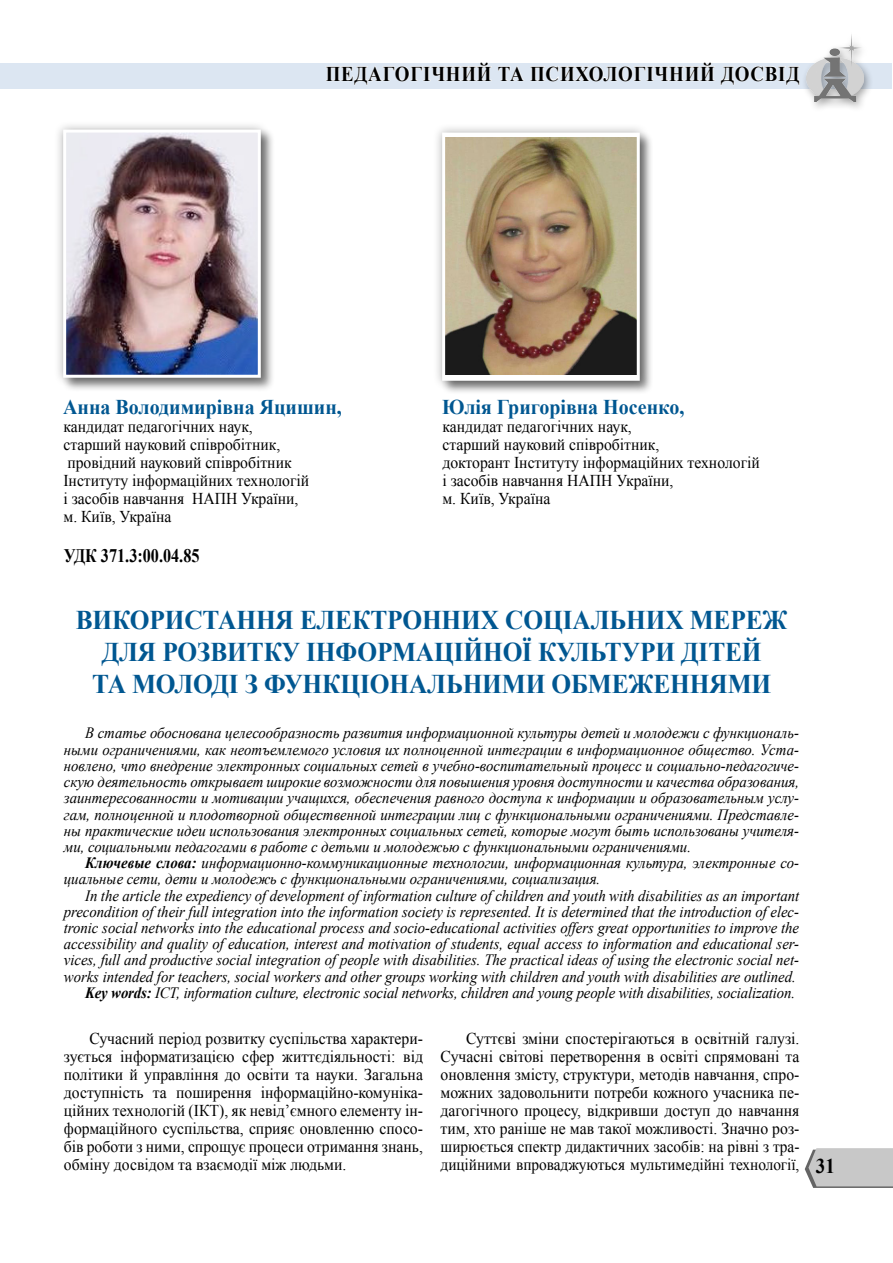
<style>
.page{position:relative;width:893px;height:1263px;background:#fff}
.page>*{position:absolute;margin:0;border:0;box-sizing:border-box;transform-origin:0 0}
.t1{font:700 27px/31.5px "Times New Roman";letter-spacing:-.005em;color:#005791;text-align:center;scale:.94 1}
.t2{font:700 21px "Times New Roman";color:#005791;scale:.95 1}
.t3{font:700 21px "Times New Roman";letter-spacing:.04em;color:#000;scale:.9 1}
.t4{font:700 19.05px "Times New Roman";color:#000;scale:.85 1}
.t5{font:16.5px/18px "Times New Roman";color:#000;text-align:justify;scale:.95 1}
.t6{font:italic 15.75px/16.2px "Times New Roman";letter-spacing:-.005em;color:#000;text-align:justify;scale:.94 1}
.s1{font-weight:700}
</style>
<div class="page">
<div style="left:0;top:63px;width:891px;height:26px;background:#dce6f2"></div>
<svg style="left:805px;top:1148px;width:88px;height:40px;background:#c3c3c3"></svg>
<div style="left:800px;top:31px;width:73px;height:82px;background:#000;opacity:.37"></div>
<img style="left:807px;top:32px;width:57px;height:69px">
<svg style="left:325px;top:63px;width:167px;height:22px"></svg>
<svg style="left:498px;top:66px;width:26px;height:15px"></svg>
<svg style="left:530px;top:63px;width:270px;height:22px"></svg>
<div style="left:61px;top:127px;width:214px;height:265px;background:#000;opacity:.5"></div>
<div style="left:54px;top:120px;width:217px;height:267px;background:#000;opacity:.3"></div>
<img style="left:67px;top:134px;width:190px;height:240px">
<div style="left:63px;top:130px;width:198px;height:248px;border:3px solid #fff"></div>
<div style="left:440px;top:130px;width:214px;height:265px;background:#000;opacity:.5"></div>
<div style="left:432px;top:123px;width:218px;height:267px;background:#000;opacity:.3"></div>
<img style="left:446px;top:137px;width:190px;height:238px">
<div style="left:442px;top:133px;width:198px;height:248px;border:3px solid #fff"></div>
<h2 class="t3" style="left:326px;top:59px;width:34px">Педагогічни</h2>
<h2 class="t3" style="left:477px;top:59px;width:77px">й та пси</h2>
<h2 class="t3" style="left:575px;top:59px;width:32px">хологічни</h2>
<h2 class="t3" style="left:700px;top:59px;width:112px">й ДОСВІД</h2>
<h2 class="t2" style="left:63px;top:392px;width:295px">Анна Володимирівна Яцишин,</h2>
<p class="t5" style="left:63px;top:417px;width:260px;text-align:left">кандидат педагогічних наук, старший науковий співробітник, провідний науковий співробітник<br>Інституту інформаційних технологій і засобів навчання НАПН України, м. Київ, Україна</p>
<p class="t4" style="left:64px;top:542px;width:161px">УДК 371.3:00.04.85</p>
<h2 class="t2" style="left:442px;top:392px;width:257px">Юлія Григорівна Носенко,</h2>
<p class="t5" style="left:442px;top:417px;width:336px;text-align:left">кандидат педагогічних наук,<br>старший науковий співробітник,<br>докторант Інституту інформаційних технологій і засобів навчання НАПН України,<br>м. Київ, Україна</p>
<h1 class="t1" style="left:76px;top:604px;width:759px">ВИКОРИСТАННЯ ЕЛЕКТРОННИХ СОЦІАЛЬНИХ МЕРЕЖ<br>ДЛЯ РОЗВИТКУ ІНФОРМАЦІЙНОЇ КУЛЬТУРИ ДІТЕЙ<br>ТА МОЛОДІ З ФУНКЦІОНАЛЬНИМИ ОБМЕЖЕННЯМИ</h1>
<p class="t6" style="left:64px;top:725px;width:784px;text-indent:21px">В статье обоснована целесообразность развития информационной культуры детей и молодежи с функциональ&shy;ными ограничениями, как неотъемлемого условия их полноценной интеграции в информационное общество. Уста&shy;новлено, что внедрение электронных социальных сетей в учебно-воспитательный процесс и социально-педагогиче&shy;скую деятельность открывает широкие возможности для повышения уровня доступности и качества образования, заинтересованности и мотивации учащихся, обеспечения равного доступа к информации и образовательным услу&shy;гам, полноценной и плодотворной общественной интеграции лиц с функциональными ограничениями. Представле&shy;ны практические идеи использования электронных социальных сетей, которые могут быть использованы учителя&shy;ми, социальными педагогами в работе с детьми и молодежью с функциональными ограничениями.</p>
<p class="t6" style="left:64px;top:854px;width:784px;text-indent:21px"><span class="s1">Ключевые слова:</span> информационно-коммуникационные технологии, информационная культура, электронные со&shy;циальные сети, дети и молодежь с функциональными ограничениями, социализация.</p>
<p class="t6" style="left:64px;top:887px;width:784px;text-align:right">In the article the expediency of development of information culture of children and youth with disabilities as an important precondition of their full integration into the information society is represented. It is determined that the introduction of elec&shy;tronic social networks into the educational process and socio-educational activities offers great opportunities to improve the accessibility and quality of education, interest and motivation of students, equal access to information and educational ser&shy;vices, full and productive social integration of people with disabilities. The practical ideas of using the electronic social net&shy;works intended for teachers, social workers and other groups working with children and youth with disabilities are outlined.<br><span class="s1">Key words:</span> ICT, information culture, electronic social networks, children and young people with disabilities, socialization.</p>
<p class="t5" style="left:64px;top:1029px;width:380px;text-indent:26px">Сучасний період розвитку суспільства характери&shy;зується інформатизацією сфер життєдіяльності: від політики й управління до освіти та науки. Загальна доступність та поширення інформаційно-комуніка&shy;ційних технологій (ІКТ), як невід’ємного елементу ін&shy;формаційного суспільства, сприяє оновленню спосо&shy;бів роботи з ними, спрощує процеси отримання знань, обміну досвідом та взаємодії між людьми.</p>
<p class="t5" style="left:441px;top:1029px;width:379px;text-indent:26px">Суттєві зміни спостерігаються в освітній галузі.<br>Сучасні світові перетворення в освіті спрямовані та оновлення змісту, структури, методів навчання, спро&shy;можних задовольнити потреби кожного учасника пе&shy;дагогічного процесу, відкривши доступ до навчання тим, хто раніше не мав такої можливості. Значно роз&shy;ширюється спектр дидактичних засобів: на рівні з тра&shy;диційними впроваджуються мультимедійні технології,</p>
<h2 class="t3" style="left:816px;top:1151px;width:23px">31</h2>
</div>
